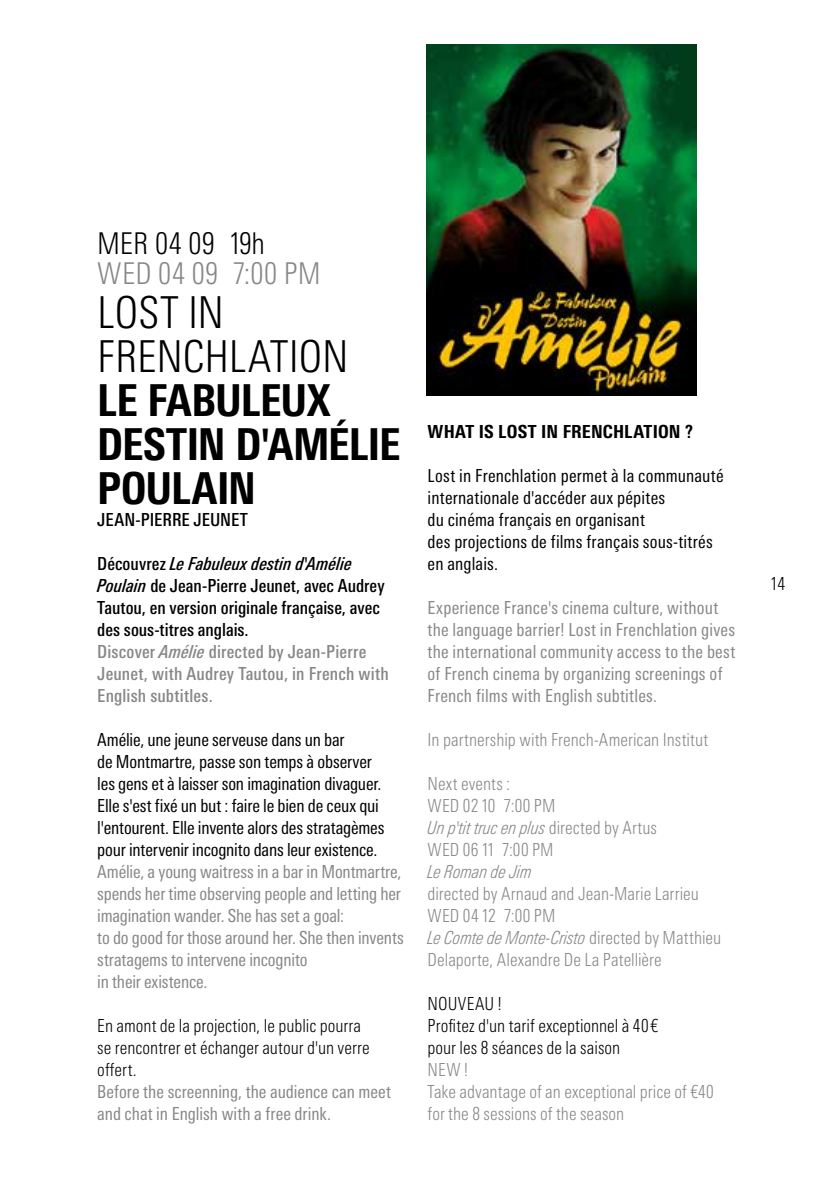
<style>
.page{position:relative;width:836px;height:1188px;background:#fff}
.page>*{position:absolute;margin:0;border:0;box-sizing:border-box;transform-origin:0 0}
.t1{font:800 condensed 44px/44px "Univers Next Pro";letter-spacing:-.015em;color:#000}
.t2{font:300 condensed 44px/44px "Univers Next Pro";letter-spacing:-.005em;color:#000}
.t3{font:300 condensed 30px "Univers Next Pro";letter-spacing:.015em;color:#878787}
.t4{font:300 condensed 30px "Univers Next Pro";letter-spacing:-.005em;color:#000}
.t5{font:condensed 18px/22px "Univers Next Pro";letter-spacing:.005em;color:#878787}
.t6{font:condensed 18px/22px "Univers Next Pro";color:#000}
.t7{font:300 condensed 18px/22px "Univers Next Pro";letter-spacing:.005em;color:#878787}
.t8{font:500 condensed 18px/22px "Univers Next Pro";letter-spacing:.005em;color:#000}
.t9{font:300 condensed 18px/22px "Univers Next Pro";color:#000}
.t10{font:800 condensed 18px "Univers Next Pro";letter-spacing:.005em;color:#000}
.t11{font:italic 300 condensed 18px "Univers Next Pro";color:#878787}
.s1{font-style:italic}
.s2{color:#878787}
.s3{font-style:italic;color:#878787}
</style>
<div class="page">
<img style="left:427px;top:44px;width:269px;height:352px">
<h2 class="t4" style="left:97px;top:226px;width:169px">MER 04 09 19h</h2>
<h2 class="t3" style="left:97px;top:256px;width:225px">WED 04 09 7:00 PM</h2>
<h1 class="t2" style="left:97px;top:290px;width:253px">LOST IN<br>FRENCHLATION</h1>
<h1 class="t1" style="left:97px;top:378px;width:305px">LE FABULEUX<br>DESTIN D'AMÉLIE<br>POULAIN</h1>
<p class="t8" style="left:97px;top:508px;width:152px">JEAN-PIERRE JEUNET</p>
<p class="t8" style="left:97px;top:552px;width:293px">Découvrez <span class="s1">Le Fabuleux destin d'Amélie Poulain</span> de Jean-Pierre Jeunet, avec Audrey Tautou, en version originale française, avec des sous-titres anglais.<br><span class="s2">Discover</span> <span class="s3">Amélie</span> <span class="s2">directed by Jean-Pierre Jeunet, with Audrey Tautou, in French with English subtitles.</span></p>
<p class="t6" style="left:97px;top:728px;width:289px">Amélie, une jeune serveuse dans un bar<br>de Montmartre, passe son temps à observer les gens et à laisser son imagination divaguer.<br>Elle s'est fixé un but : faire le bien de ceux qui l'entourent. Elle invente alors des stratagèmes pour intervenir incognito dans leur existence.</p>
<p class="t5" style="left:97px;top:860px;width:308px">Amélie, a young waitress in a bar in Montmartre, spends her time observing people and letting her imagination wander. She has set a goal:<br>to do good for those around her. She then invents stratagems to intervene incognito<br>in their existence.</p>
<p class="t9" style="left:97px;top:1014px;width:274px">En amont de la projection, le public pourra se rencontrer et échanger autour d'un verre offert.</p>
<p class="t5" style="left:97px;top:1080px;width:295px">Before the screenning, the audience can meet and chat in English with a free drink.</p>
<p class="t10" style="left:428px;top:421px;width:267px">WHAT IS LOST IN FRENCHLATION ?</p>
<p class="t6" style="left:428px;top:465px;width:298px">Lost in Frenchlation permet à la communauté internationale d'accéder aux pépites<br>du cinéma français en organisant<br>des projections de films français sous-titrés en anglais.</p>
<p class="t5" style="left:428px;top:596px;width:309px">Experience France's cinema culture, without the language barrier! Lost in Frenchlation gives the international community access to the best of French cinema by organizing screenings of French films with English subtitles.</p>
<p class="t7" style="left:428px;top:729px;width:282px">In partnership with French-American Institut</p>
<p class="t7" style="left:428px;top:773px;width:231px">Next events :<br>WED 02 10 7:00 PM<br><span class="s1">Un p'tit truc en plus</span> directed by Artus<br>WED 06 11 7:00 PM</p>
<p class="t11" style="left:428px;top:861px;width:106px">Le Roman de Jim</p>
<p class="t7" style="left:428px;top:883px;width:295px">directed by Arnaud and Jean-Marie Larrieu WED 04 12 7:00 PM<br><span class="s1">Le Comte de Monte-Cristo</span> directed by Matthieu Delaporte, Alexandre De La Patellière</p>
<p class="t9" style="left:428px;top:992px;width:232px">NOUVEAU !<br>Profitez d'un tarif exceptionnel à 40€ pour les 8 séances de la saison</p>
<p class="t7" style="left:428px;top:1058px;width:288px">NEW !<br>Take advantage of an exceptional price of €40 for the 8 sessions of the season</p>
<p class="t9" style="left:770px;top:573px;width:17px">14</p>
</div>
